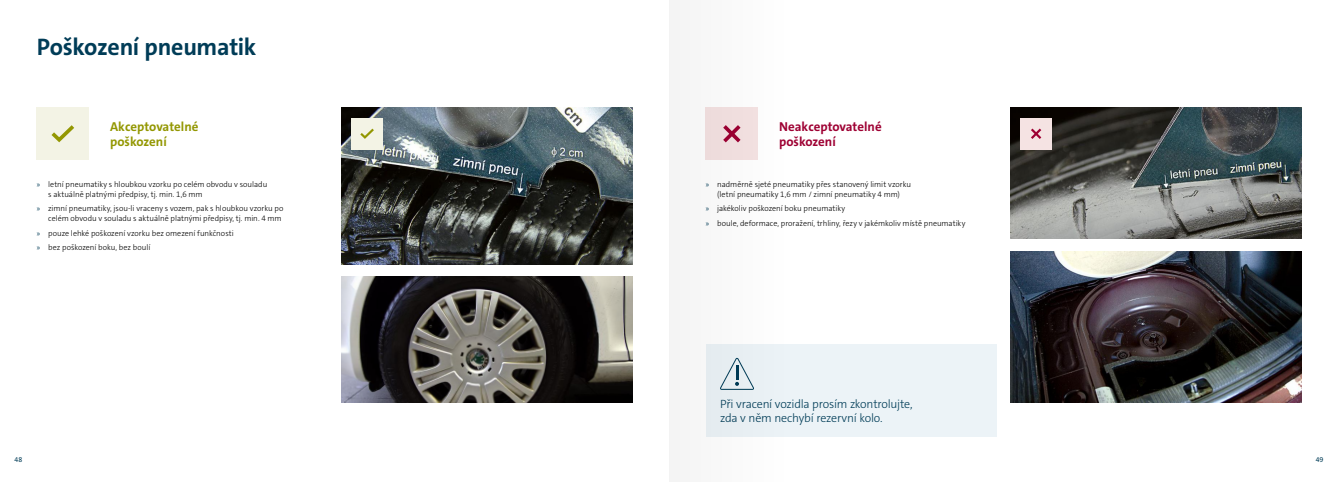
<style>
.page{position:relative;width:1338px;height:482px;background:#fff}
.page>*{position:absolute;margin:0;border:0;box-sizing:border-box;transform-origin:0 0}
.t1{font:700 24px "VWAG The Sans";letter-spacing:-.015em;color:#003c57}
.t2{font:700 13px/15.6px "VWAG The Sans";color:#9e0033}
.t3{font:700 13px/15.6px "VWAG The Sans";color:#939702}
.t4{font:300 12px/14px "VWAG The Sans";letter-spacing:-.02em;color:#003c57}
.t5{font:300 8px/10px "VWAG The Sans";color:#000}
.t6{font:7px "VWAG The Sans";color:#003c57}
.s1{font-family:"Myriad Pro";font-weight:400;color:#003c57}
</style>
<div class="page">
<img style="left:342px;top:108px;width:290px;height:156px">
<img style="left:342px;top:276px;width:290px;height:126px">
<img style="left:1011px;top:108px;width:290px;height:130px">
<img style="left:1011px;top:251px;width:290px;height:151px">
<div style="left:706px;top:344px;width:290px;height:93px;background:#ecf3f7"></div>
<div style="left:37px;top:108px;width:52px;height:52px;background:#f3f3e5"></div>
<svg style="left:51px;top:125px;width:24px;height:18px"></svg>
<div style="left:351px;top:118px;width:32px;height:31px;background:#f3f3e5"></div>
<svg style="left:360px;top:128px;width:14px;height:11px"></svg>
<div style="left:1020px;top:118px;width:32px;height:31px;background:#f5e3e3"></div>
<svg style="left:1031px;top:128px;width:11px;height:11px"></svg>
<svg style="left:669px;top:0;width:89px;height:482px;fill:#f6f6f6"></svg>
<h1 class="t1" style="left:37px;top:31px;width:221px">Poškození pneumatik</h1>
<h2 class="t3" style="left:110px;top:119px;width:90px">Akceptovatelné poškození</h2>
<h2 class="t2" style="left:779px;top:119px;width:104px">Neakceptovatelné poškození</h2>
<p class="t5" style="left:48px;top:179px;width:221px;text-indent:-11px"><span class="s1">»</span> letní pneumatiky s hloubkou vzorku po celém obvodu v souladu s aktuálně platnými předpisy, tj. min. 1,6 mm</p>
<p class="t5" style="left:37px;top:204px;width:248px;text-align:right"><span class="s1">»</span> zimní pneumatiky, jsou-li vraceny s vozem, pak s hloubkou vzorku po celém obvodu v souladu s aktuálně platnými předpisy, tj. min. 4 mm</p>
<p class="t5" style="left:37px;top:226px;width:199px;line-height:14.3px"><span class="s1">»</span> pouze lehké poškození vzorku bez omezení funkčnosti <span class="s1">»</span> bez poškození boku, bez boulí</p>
<p class="t5" style="left:706px;top:179px;width:207px;text-align:center"><span class="s1">»</span> nadměrně sjeté pneumatiky přes stanovený limit vzorku (letní pneumatiky 1,6 mm / zimní pneumatiky 4 mm)</p>
<p class="t5" style="left:706px;top:201px;width:261px;line-height:14.3px"><span class="s1">»</span> jakékoliv poškození boku pneumatiky<br><span class="s1">»</span> boule, deformace, proražení, trhliny, řezy v jakémkoliv místě pneumatiky</p>
<h3 class="t4" style="left:720px;top:397px;width:194px">Při vracení vozidla prosím zkontrolujte, zda v něm nechybí rezervní kolo.</h3>
<p class="t6" style="left:14px;top:455px;width:9px">48</p>
<p class="t6" style="left:1316px;top:455px;width:9px">49</p>
</div>
